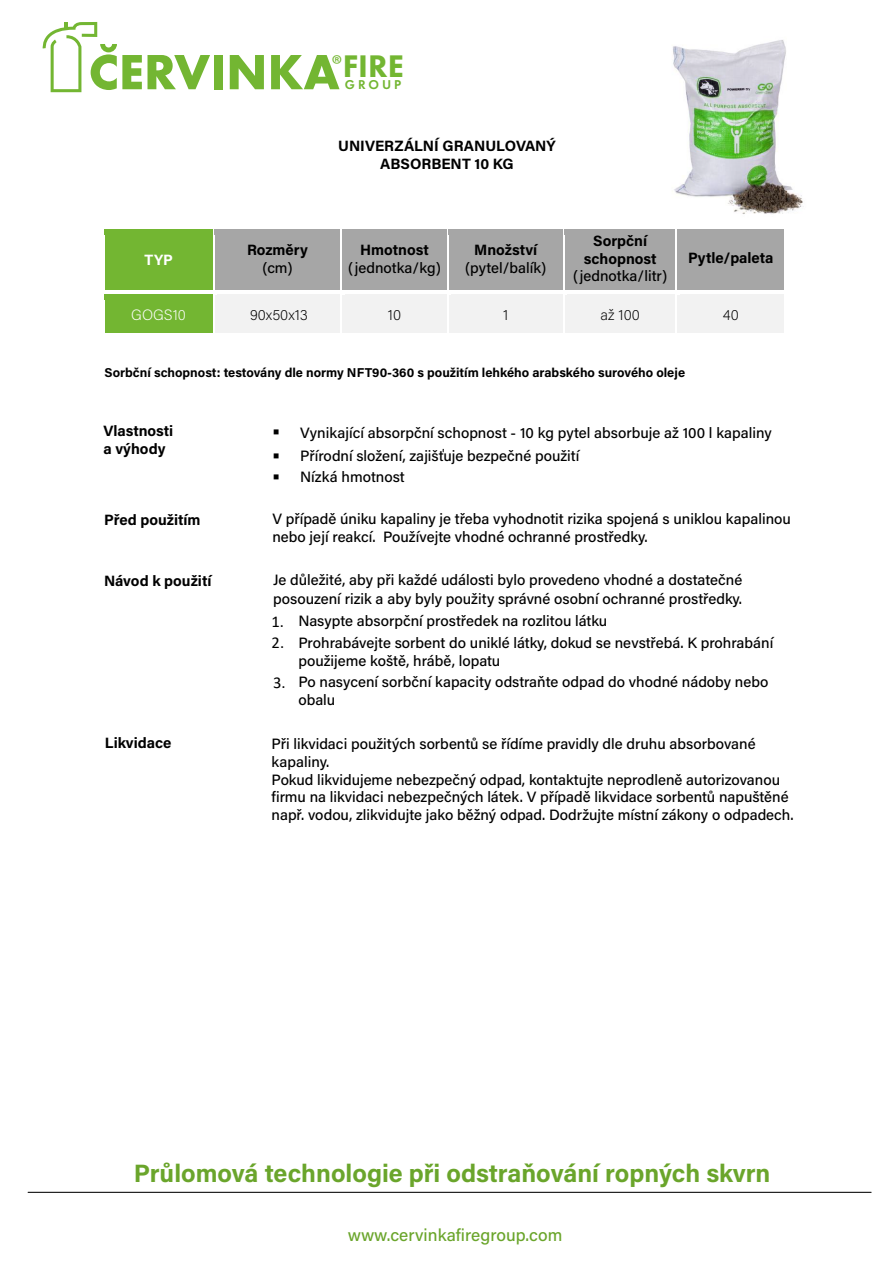
<style>
.page{position:relative;width:893px;height:1263px;background:#fff}
.page>*{position:absolute;margin:0;border:0;box-sizing:border-box;transform-origin:0 0}
.t1{font:700 51.3px "Futura PT";color:#73b632}
.t2{font:800 32.4px "Futura PT";color:#73b632}
.t3{font:700 25.05px "Acumin Pro";color:#6aa52b}
.t4{font:500 17.25px "Acumin Pro";color:#6aa52b}
.t5{font:16.5px/21.8px "Calibri";color:#000}
.t6{font:16.5px "Wingdings";color:#000}
.t7{font:500 15px/18px "Acumin Pro";color:#000}
.t8{font:700 15px/18px "Acumin Pro";color:#000;text-align:center}
.t9{font:200 15px "Acumin Pro";color:#000}
.t10{font:200 15px "Acumin Pro";letter-spacing:.005em;color:#fff}
.t11{font:700 15px "Acumin Pro";color:#fff}
.t12{font:600 13.2px "Futura PT";letter-spacing:.22em;color:#73b632}
.t13{font:700 12.9px "Acumin Pro";color:#000}
.s1{font-family:"Myriad Pro";font-weight:400;font-size:26.1px}
</style>
<div class="page">
<img style="left:673px;top:40px;width:130px;height:174px">
<div style="left:104px;top:230px;width:109px;height:60px;background:#73b632"></div>
<div style="left:214px;top:231px;width:127px;height:56px;background:#a6a6a6"></div>
<div style="left:342px;top:230px;width:105px;height:60px;background:#a6a6a6"></div>
<div style="left:448px;top:230px;width:115px;height:60px;background:#a6a6a6"></div>
<div style="left:565px;top:230px;width:111px;height:56px;background:#a6a6a6"></div>
<div style="left:677px;top:230px;width:108px;height:57px;background:#a6a6a6"></div>
<div style="left:214px;top:230px;width:127px;height:5px;background:#a6a6a6"></div>
<div style="left:214px;top:285px;width:127px;height:5px;background:#a6a6a6"></div>
<div style="left:565px;top:285px;width:111px;height:5px;background:#a6a6a6"></div>
<div style="left:677px;top:285px;width:108px;height:5px;background:#a6a6a6"></div>
<div style="left:104px;top:295px;width:109px;height:38px;background:#73b632"></div>
<div style="left:214px;top:300px;width:127px;height:27px;background:#f2f2f2"></div>
<div style="left:342px;top:299px;width:105px;height:28px;background:#f2f2f2"></div>
<div style="left:448px;top:299px;width:115px;height:28px;background:#f2f2f2"></div>
<div style="left:565px;top:300px;width:111px;height:27px;background:#f2f2f2"></div>
<div style="left:677px;top:300px;width:108px;height:27px;background:#f2f2f2"></div>
<div style="left:217px;top:295px;width:124px;height:5px;background:#f2f2f2"></div>
<svg style="left:342px;top:295px;width:3px;height:4px"></svg>
<div style="left:345px;top:295px;width:102px;height:5px;background:#f2f2f2"></div>
<div style="left:451px;top:295px;width:112px;height:5px;background:#f2f2f2"></div>
<svg style="left:565px;top:294px;width:3px;height:6px"></svg>
<div style="left:568px;top:295px;width:108px;height:5px;background:#f2f2f2"></div>
<svg style="left:677px;top:295px;width:3px;height:5px"></svg>
<div style="left:680px;top:295px;width:105px;height:5px;background:#f2f2f2"></div>
<div style="left:214px;top:327px;width:127px;height:6px;background:#f2f2f2"></div>
<div style="left:342px;top:327px;width:106px;height:6px;background:#f2f2f2"></div>
<div style="left:448px;top:327px;width:116px;height:6px;background:#f2f2f2"></div>
<hr style="left:447px;top:300px;width:1px;height:33px;background:#fff">
<div style="left:565px;top:327px;width:111px;height:6px;background:#f2f2f2"></div>
<hr style="left:563px;top:300px;width:2px;height:33px;background:#fff">
<div style="left:677px;top:327px;width:108px;height:6px;background:#f2f2f2"></div>
<hr style="left:28px;top:1192px;width:843px;height:1px;background:#000">
<svg style="left:42px;top:22px;width:75px;height:70px"></svg>
<h1 class="t1" style="left:89px;top:39px;width:253px">CERVINKA</h1>
<h2 class="t2" style="left:331px;top:46px;width:74px"><span class="s1">®</span>FIRE</h2>
<p class="t12" style="left:345px;top:77px;width:58px">GROUP</p>
<p class="t11" style="left:144px;top:249px;width:30px">TYP</p>
<p class="t10" style="left:131px;top:304px;width:56px">GOGS10</p>
<p class="t8" style="left:247px;top:240px;width:63px">Rozměry</p>
<p class="t7" style="left:262px;top:258px;width:32px">(cm)</p>
<p class="t8" style="left:338px;top:136px;width:219px">UNIVERZÁLNÍ GRANULOVANÝ<br>ABSORBENT 10 KG</p>
<p class="t8" style="left:360px;top:240px;width:70px">Hmotnost</p>
<p class="t7" style="left:348px;top:258px;width:94px">(jednotka/kg)</p>
<p class="t8" style="left:474px;top:240px;width:65px">Množství</p>
<p class="t7" style="left:465px;top:258px;width:83px">(pytel/balík)</p>
<p class="t8" style="left:584px;top:231px;width:74px">Sorpční schopnost</p>
<p class="t7" style="left:573px;top:267px;width:95px">(jednotka/litr)</p>
<p class="t8" style="left:688px;top:248px;width:87px">Pytle/paleta</p>
<p class="t9" style="left:250px;top:304px;width:59px">90x50x13</p>
<p class="t9" style="left:388px;top:304px;width:15px">10</p>
<p class="t9" style="left:503px;top:304px;width:7px">1</p>
<p class="t9" style="left:601px;top:304px;width:41px">až 100</p>
<p class="t9" style="left:723px;top:304px;width:17px">40</p>
<p class="t13" style="left:104px;top:364px;width:582px">Sorbční schopnost: testovány dle normy NFT90-360 s použitím lehkého arabského surového oleje</p>
<p class="t8" style="left:104px;top:421px;width:71px;text-align:left">Vlastnosti a výhody</p>
<p class="t6" style="left:273px;top:468px;width:9px">▪</p>
<p class="t7" style="left:300px;top:420px;width:473px;line-height:23.4px">Vynikající absorpční schopnost - 10 kg pytel absorbuje až 100 l kapaliny<br>Přírodní složení, zajišťuje bezpečné použití</p>
<p class="t7" style="left:300px;top:467px;width:106px">Nízká hmotnost</p>
<p class="t8" style="left:104px;top:510px;width:98px">Před použitím</p>
<p class="t7" style="left:272px;top:509px;width:520px">V případě úniku kapaliny je třeba vyhodnotit rizika spojená s uniklou kapalinou nebo její reakcí. Používejte vhodné ochranné prostředky.</p>
<p class="t8" style="left:104px;top:571px;width:109px">Návod k použití</p>
<p class="t7" style="left:273px;top:569px;width:471px;line-height:19.5px">Je důležité, aby při každé události bylo provedeno vhodné a dostatečné posouzení rizik a aby byly použity správné osobní ochranné prostředky.</p>
<p class="t7" style="left:298px;top:609px;width:476px;line-height:21.9px">Nasypte absorpční prostředek na rozlitou látku<br>Prohrabávejte sorbent do uniklé látky, dokud se nevstřebá. K prohrabání</p>
<p class="t7" style="left:298px;top:650px;width:472px;line-height:20.9px">použijeme koště, hrábě, lopatu<br>Po nasycení sorbční kapacity odstraňte odpad do vhodné nádoby nebo</p>
<p class="t7" style="left:298px;top:690px;width:38px">obalu</p>
<p class="t5" style="left:272px;top:610px;width:14px">1.<br>2.</p>
<p class="t5" style="left:273px;top:671px;width:14px">3.</p>
<p class="t8" style="left:105px;top:733px;width:68px">Likvidace</p>
<p class="t7" style="left:272px;top:734px;width:523px">Při likvidaci použitých sorbentů se řídíme pravidly dle druhu absorbované kapaliny.<br>Pokud likvidujeme nebezpečný odpad, kontaktujte neprodleně autorizovanou firmu na likvidaci nebezpečných látek. V případě likvidace sorbentů napuštěné např. vodou, zlikvidujte jako běžný odpad. Dodržujte místní zákony o odpadech.</p>
<h3 class="t3" style="left:134px;top:1156px;width:638px">Průlomová technologie při odstraňování ropných skvrn</h3>
<p class="t4" style="left:348px;top:1223px;width:216px">www.cervinkafiregroup.com</p>
</div>
